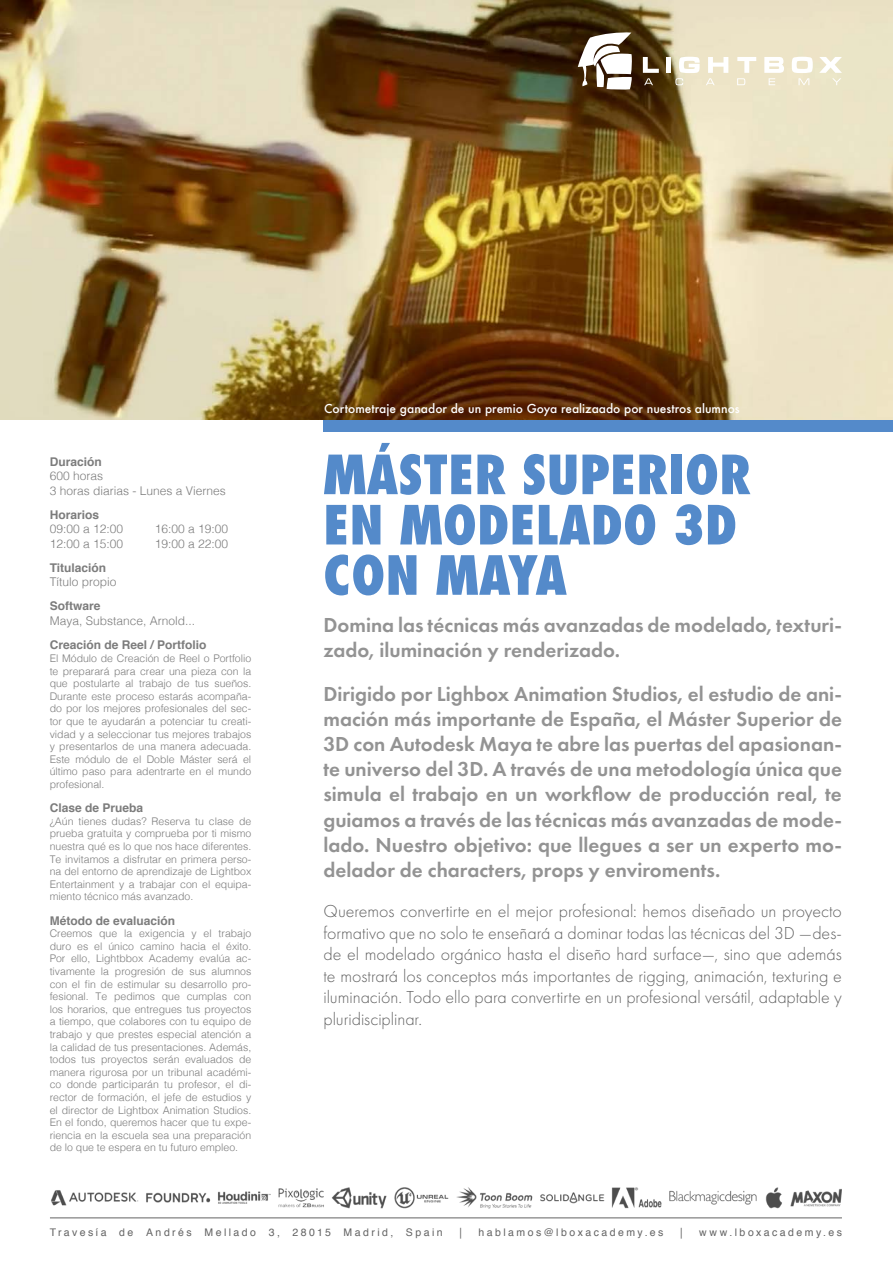
<style>
.page{position:relative;width:893px;height:1263px;background:#fff}
.page>*{position:absolute;margin:0;border:0;box-sizing:border-box;transform-origin:0 0}
.t1{font:800 condensed 52.5px/50.2px "Futura";color:#548aca}
.t2{font:600 21px/25.2px "Futura PT";color:#939393}
.t3{font:300 18px/21.6px "Futura PT";color:#636363;text-align:justify}
.t4{font:300 12px/14.4px "Helvetica";color:#7c7c7c}
.t5{font:700 12px "Helvetica";color:#7c7c7c}
.t6{font:500 12px "Futura";color:#fff}
.t7{font:300 10.5px/12.6px "Helvetica";color:#7c7c7c;text-align:justify}
.t8{font:10.5px "Helvetica";letter-spacing:.235em;color:#636363}
</style>
<div class="page">
<img style="left:51px;top:1187px;width:791px;height:22px">
<img style="left:0;top:0;width:893px;height:420px">
<div style="left:666px;top:57px;width:5px;height:16px;background:#fff"></div>
<svg style="left:643px;top:57px;width:16px;height:28px"></svg>
<svg style="left:675px;top:57px;width:25px;height:28px"></svg>
<svg style="left:706px;top:57px;width:22px;height:28px"></svg>
<svg style="left:737px;top:57px;width:19px;height:28px"></svg>
<svg style="left:764px;top:57px;width:20px;height:28px"></svg>
<svg style="left:792px;top:57px;width:21px;height:28px"></svg>
<svg style="left:819px;top:57px;width:23px;height:28px"></svg>
<svg style="left:578px;top:32px;width:54px;height:58px"></svg>
<div style="left:323px;top:420px;width:570px;height:12px;background:#548aca"></div>
<hr style="left:50px;top:1217px;width:792px;height:1px;background:#636363">
<p class="t5" style="left:50px;top:452px;width:54px">Duración</p>
<p class="t4" style="left:50px;top:468px;width:178px">600 horas<br>3 horas diarias - Lunes a Viernes</p>
<p class="t5" style="left:50px;top:505px;width:51px">Horarios</p>
<p class="t4" style="left:50px;top:521px;width:75px">09:00 a 12:00<br>12:00 a 15:00</p>
<p class="t4" style="left:155px;top:521px;width:75px">16:00 a 19:00<br>19:00 a 22:00</p>
<p class="t5" style="left:50px;top:558px;width:58px">Titulación</p>
<p class="t4" style="left:50px;top:574px;width:68px">Título propio</p>
<p class="t5" style="left:50px;top:596px;width:52px">Software</p>
<p class="t4" style="left:50px;top:612px;width:147px">Maya, Substance, Arnold...</p>
<p class="t5" style="left:50px;top:635px;width:158px">Creación de Reel / Portfolio</p>
<p class="t7" style="left:50px;top:651px;width:203px">El Módulo de Creación de Reel o Portfolio te preparará para crear una pieza con la que postularte al trabajo de tus sueños.<br>Durante este proceso estarás acompaña&shy;do por los mejores profesionales del sec&shy;tor que te ayudarán a potenciar tu creati&shy;vidad y a seleccionar tus mejores trabajos y presentarlos de una manera adecuada.<br>Este módulo de el Doble Máster será el último paso para adentrarte en el mundo profesional.</p>
<p class="t5" style="left:50px;top:798px;width:95px">Clase de Prueba</p>
<p class="t7" style="left:50px;top:814px;width:203px">¿Aún tienes dudas? Reserva tu clase de prueba gratuita y comprueba por ti mismo nuestra qué es lo que nos hace diferentes.<br>Te invitamos a disfrutar en primera perso&shy;na del entorno de aprendizaje de Lightbox Entertainment y a trabajar con el equipa&shy;miento técnico más avanzado.</p>
<p class="t5" style="left:50px;top:911px;width:127px">Método de evaluación</p>
<p class="t7" style="left:50px;top:926px;width:203px">Creemos que la exigencia y el trabajo duro es el único camino hacia el éxito.<br>Por ello, Lightbbox Academy evalúa ac&shy;tivamente la progresión de sus alumnos con el fin de estimular su desarrollo pro&shy;fesional. Te pedimos que cumplas con los horarios, que entregues tus proyectos a tiempo, que colabores con tu equipo de trabajo y que prestes especial atención a la calidad de tus presentaciones. Además, todos tus proyectos serán evaluados de manera rigurosa por un tribunal académi&shy;co donde participarán tu profesor, el di&shy;rector de formación, el jefe de estudios y el director de Lightbox Animation Studios.<br>En el fondo, queremos hacer que tu expe&shy;riencia en la escuela sea una preparación de lo que te espera en tu futuro empleo.</p>
<p class="t6" style="left:324px;top:400px;width:417px">Cortometraje ganador de un premio Goya realizaado por nuestros alumnos</p>
<h1 class="t1" style="left:323px;top:449px;width:429px">MÁSTER SUPERIOR<br>EN MODELADO 3D<br>CON MAYA</h1>
<h2 class="t2" style="left:323px;top:612px;width:520px">Domina las técnicas más avanzadas de modelado, texturi&shy;zado, iluminación y renderizado.</h2>
<p class="t2" style="left:323px;top:681px;width:520px;text-align:justify">Dirigido por Lighbox Animation Studios, el estudio de ani&shy;mación más importante de España, el Máster Superior de 3D con Autodesk Maya te abre las puertas del apasionan&shy;te universo del 3D. A través de una metodología única que simula el trabajo en un workflow de producción real, te guiamos a través de las técnicas más avanzadas de mode&shy;lado. Nuestro objetivo: que llegues a ser un experto mo&shy;delador de characters, props y enviroments.</p>
<p class="t3" style="left:323px;top:900px;width:520px">Queremos convertirte en el mejor profesional: hemos diseñado un proyecto formativo que no solo te enseñará a dominar todas las técnicas del 3D —des&shy;de el modelado orgánico hasta el diseño hard surface—, sino que además te mostrará los conceptos más importantes de rigging, animación, texturing e iluminación. Todo ello para convertirte en un profesional versátil, adaptable y pluridisciplinar.</p>
<p class="t8" style="left:50px;top:1224px;width:793px">Travesía de Andrés Mellado 3, 28015 Madrid, Spain │ hablamos@lboxacademy.es │ www.lboxacademy.es</p>
</div>
